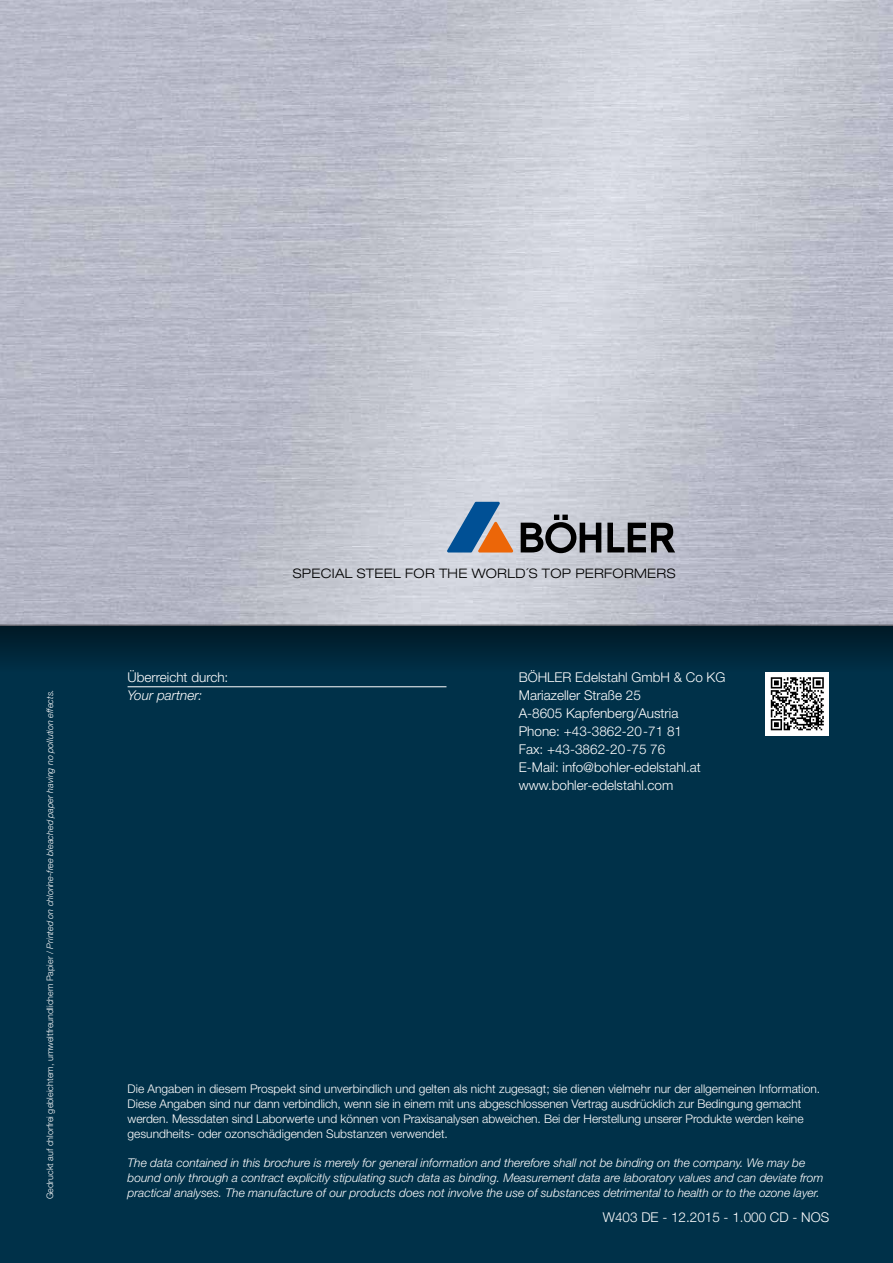
<style>
.page{position:relative;width:893px;height:1263px;background:#fff}
.page>*{position:absolute;margin:0;border:0;box-sizing:border-box;transform-origin:0 0}
.t1{font:300 13.5px/18px "Helvetica Neue LT Std";color:#fff}
.t2{font:italic 300 13.5px "Helvetica Neue LT Std";color:#fff}
.t3{font:300 expanded 13.05px "Helvetica Neue LT Std";letter-spacing:.025em;color:#000}
.t4{font:300 12px/15px "Helvetica Neue LT Std";letter-spacing:-.005em;color:#fff}
.t5{font:italic 300 12px/15px "Helvetica Neue LT Std";color:#fff}
.t6{font:italic 300 9px "Helvetica Neue LT Std";letter-spacing:-.005em;color:#fff}
.s1{font-style:normal}
</style>
<div class="page">
<div style="left:0;top:625px;width:893px;height:638px;background:#003149"></div>
<div style="left:0;top:625px;width:893px;height:47px;background:linear-gradient(to bottom,#001824,#003048)"></div>
<hr style="left:128px;top:686px;width:318px;height:1px;background:#fff">
<img style="left:0;top:0;width:893px;height:623px">
<svg style="left:521px;top:515px;width:80px;height:38px"></svg>
<svg style="left:607px;top:523px;width:68px;height:29px"></svg>
<svg style="left:447px;top:502px;width:66px;height:50px"></svg>
<div style="left:765px;top:672px;width:64px;height:64px;background:#fff"></div>
<svg style="left:771px;top:677px;width:53px;height:53px"></svg>
<hr style="left:0;top:623px;width:893px;height:2px;background:#000">
<p class="t6" style="left:45px;top:1199px;width:511px;rotate:-90deg"><span class="s1">Gedruckt auf chlorfrei gebleichtem, umweltfreundlichem Papier /</span> Printed on chlorine-free bleached paper having no pollution effects.</p>
<p class="t1" style="left:128px;top:667px;width:102px">Überreicht durch:</p>
<p class="t2" style="left:128px;top:687px;width:76px">Your partner:</p>
<p class="t3" style="left:293px;top:565px;width:384px">SPECIAL STEEL FOR THE WORLD´S TOP PERFORMERS</p>
<p class="t1" style="left:519px;top:667px;width:208px">BÖHLER Edelstahl GmbH &amp; Co KG<br>Mariazeller Straße 25<br>A-8605 Kapfenberg/Austria<br>Phone: +43-3862-20-71 81<br>Fax: +43-3862-20-75 76<br>E-Mail: info@bohler-edelstahl.at www.bohler-edelstahl.com</p>
<p class="t4" style="left:128px;top:1081px;width:694px">Die Angaben in diesem Prospekt sind unverbindlich und gelten als nicht zugesagt; sie dienen vielmehr nur der allgemeinen Information.<br>Diese Angaben sind nur dann verbindlich, wenn sie in einem mit uns abgeschlossenen Vertrag ausdrücklich zur Bedingung gemacht werden. Messdaten sind Laborwerte und können von Praxisanalysen abweichen. Bei der Herstellung unserer Produkte werden keine gesundheits- oder ozonschädigenden Substanzen verwendet.</p>
<p class="t5" style="left:128px;top:1155px;width:697px">The data contained in this brochure is merely for general information and therefore shall not be binding on the company. We may be bound only through a contract explicitly stipulating such data as binding. Measurement data are laboratory values and can deviate from practical analyses. The manufacture of our products does not involve the use of substances detrimental to health or to the ozone layer.</p>
<p class="t1" style="left:603px;top:1207px;width:228px">W403 DE - 12.2015 - 1.000 CD - NOS</p>
</div>
